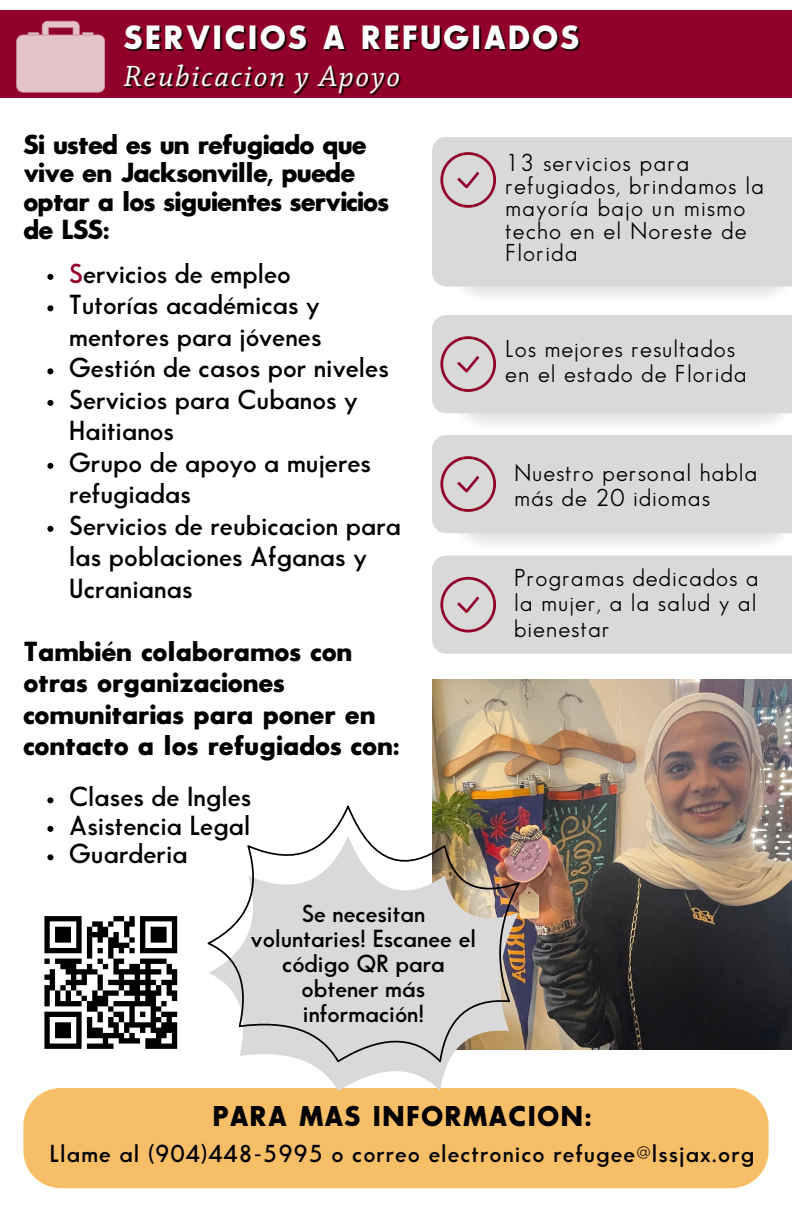
<style>
.page{position:relative;width:792px;height:1224px;background:#fff}
.page>*{position:absolute;margin:0;border:0;box-sizing:border-box;transform-origin:0 0}
.t1{font:32.8px "Sans Serif Bld FLF";letter-spacing:.065em;color:#fff}
.t2{font:italic 30.8px "Chaparral Pro";letter-spacing:.065em;color:#fff}
.t3{font:28px "Sans Serif Bld FLF";letter-spacing:.04em;color:#000}
.t4{font:600 27px/31.6px "Sans Serif FLF";color:#000}
.t5{font:27px/31.6px "Sans Serif Bld FLF";color:#000}
.t6{font:27px/28.4px "Sans Serif Bld FLF";letter-spacing:-.025em;color:#000}
.t7{font:600 24.2px/25.2px "Sans Serif FLF";color:#000;text-align:center}
.t8{font:24px/22.4px "Sans Serif Book FLF";letter-spacing:.04em;color:#000}
.t9{font:600 24px "Sans Serif FLF";letter-spacing:.04em;color:#000}
.s1{color:#910029}
</style>
<div class="page">
<div style="left:0;top:11px;width:792px;height:87px;background:#910029"></div>
<img style="left:432px;top:680px;width:360px;height:370px">
<div style="left:432px;top:137px;width:360px;height:150px;background:#d9d9d9"></div>
<svg style="left:440px;top:152px;width:56px;height:56px;background:#ccb3ba"></svg>
<div style="left:432px;top:435px;width:360px;height:98px;background:#d9d9d9"></div>
<div style="left:432px;top:315px;width:360px;height:98px;background:#d9d9d9"></div>
<div style="left:432px;top:556px;width:360px;height:98px;background:#d9d9d9"></div>
<svg style="left:16px;top:21px;width:89px;height:72px;background:#d7a4b0"></svg>
<div style="left:23px;top:1088px;width:746px;height:100px;background:#f7be68"></div>
<svg style="left:44px;top:916px;width:133px;height:128px"></svg>
<div style="left:44px;top:1044px;width:38px;height:5px;background:#000"></div>
<div style="left:87px;top:1044px;width:26px;height:5px;background:#000"></div>
<div style="left:145px;top:1044px;width:32px;height:5px;background:#000"></div>
<svg style="left:208px;top:1065px;width:311px;height:25px"></svg>
<svg style="left:207px;top:806px;width:314px;height:259px"></svg>
<svg style="left:47px;top:274px;width:6px;height:6px"></svg>
<svg style="left:47px;top:305px;width:6px;height:6px"></svg>
<svg style="left:47px;top:368px;width:6px;height:6px"></svg>
<svg style="left:47px;top:400px;width:6px;height:6px"></svg>
<svg style="left:47px;top:463px;width:6px;height:6px"></svg>
<svg style="left:47px;top:526px;width:6px;height:6px"></svg>
<svg style="left:47px;top:797px;width:6px;height:6px"></svg>
<svg style="left:47px;top:826px;width:6px;height:6px"></svg>
<svg style="left:47px;top:854px;width:6px;height:6px"></svg>
<p class="t1" style="left:124px;top:24px;width:457px">SERVICIOS A REFUGIADOS</p>
<p class="t2" style="left:124px;top:64px;width:278px">Reubicacion y Apoyo</p>
<p class="t6" style="left:23px;top:132px;width:367px">Si usted es un refugiado que vive en Jacksonville, puede optar a los siguientes servicios de LSS:</p>
<p class="t4" style="left:69px;top:259px;width:223px"><span class="s1">S</span>ervicios de empleo</p>
<p class="t4" style="left:69px;top:291px;width:254px">Tutorías académicas y mentores para jóvenes</p>
<h2 class="t4" style="left:69px;top:354px;width:321px">Gestión de casos por niveles</h2>
<p class="t4" style="left:69px;top:385px;width:290px">Servicios para Cubanos y<br>Haitianos</p>
<p class="t4" style="left:69px;top:448px;width:303px">Grupo de apoyo a mujeres refugiadas</p>
<p class="t4" style="left:69px;top:511px;width:333px">Servicios de reubicacion para las poblaciones Afganas y<br>Ucranianas</p>
<h2 class="t8" style="left:505px;top:153px;width:261px">13 servicios para refugiados, brindamos la mayoría bajo un mismo techo en el Noreste de<br>Florida</h2>
<p class="t8" style="left:505px;top:337px;width:243px;line-height:25.6px">Los mejores resultados en el estado de Florida</p>
<p class="t8" style="left:514px;top:461px;width:245px;line-height:25.6px">Nuestro personal habla más de 20 idiomas</p>
<p class="t8" style="left:514px;top:566px;width:246px;line-height:25.6px;text-align:justify">Programas dedicados a la mujer, a la salud y al bienestar</p>
<p class="t5" style="left:23px;top:637px;width:378px">También colaboramos con otras organizaciones comunitarias para poner en contacto a los refugiados con:</p>
<p class="t4" style="left:69px;top:783px;width:184px">Clases de Ingles</p>
<p class="t4" style="left:69px;top:811px;width:183px">Asistencia Legal</p>
<p class="t4" style="left:69px;top:840px;width:120px">Guarderia</p>
<p class="t7" style="left:251px;top:902px;width:227px">Se necesitan voluntaries! Escanee el código QR para obtener más información!</p>
<p class="t3" style="left:213px;top:1105px;width:381px">PARA MAS INFORMACION:</p>
<p class="t9" style="left:50px;top:1144px;width:706px">Llame al (904)448-5995 o correo electronico refugee@lssjax.org</p>
</div>
